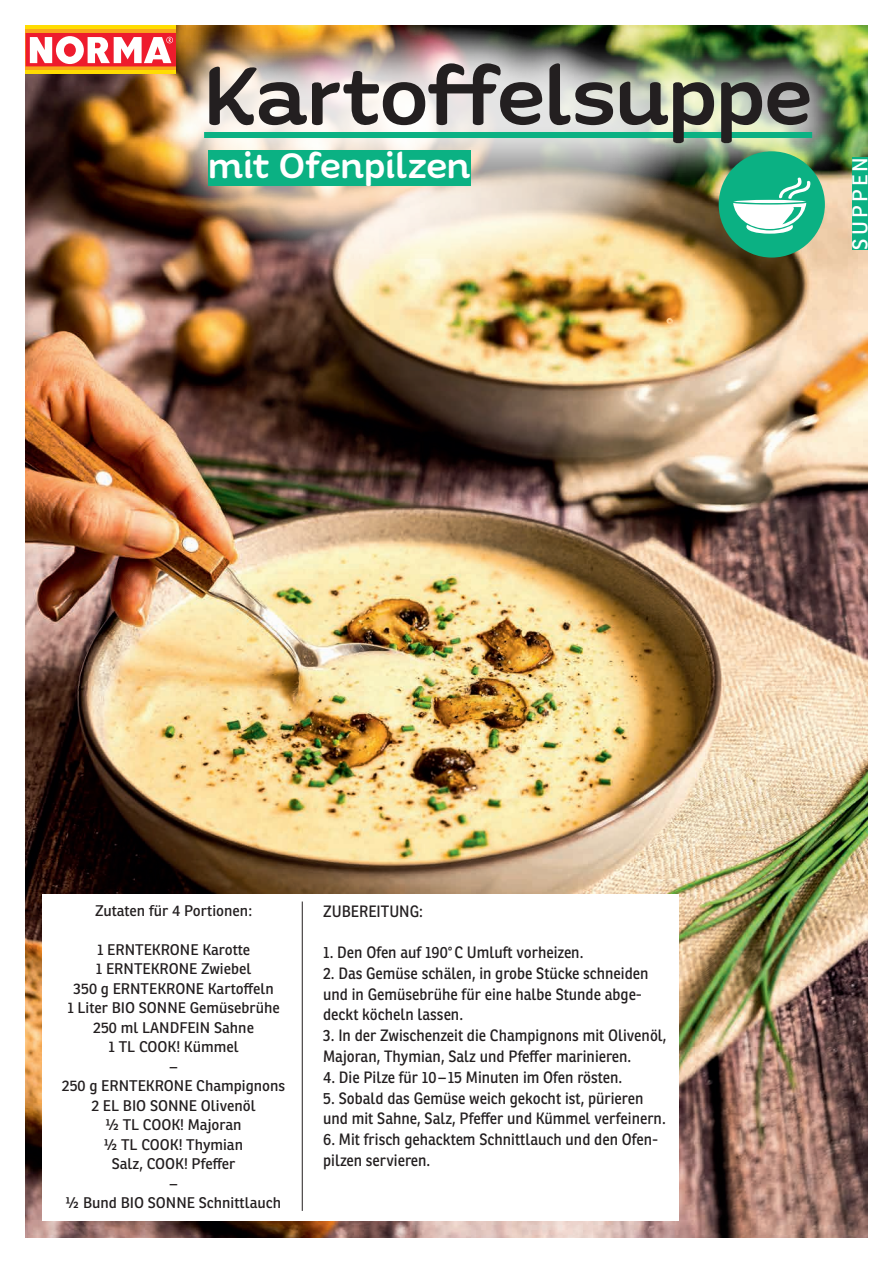
<style>
.page{position:relative;width:893px;height:1263px;background:#fff}
.page>*{position:absolute;margin:0;border:0;box-sizing:border-box;transform-origin:0 0}
.t1{font:500 90px "Quenda";letter-spacing:-.015em;color:#231f20}
.t2{font:500 39px "Quenda";letter-spacing:-.01em;color:#fff}
.t3{font:21px "Ronnia";letter-spacing:.15em;color:#fff}
.t4{font:15.9px/20.7px "Ronnia";color:#231f20;scale:.94 1}
.t5{font:15px/19.5px "Ronnia";color:#231f20;text-align:center}
</style>
<div class="page">
<img style="left:26px;top:26px;width:841px;height:1211px">
<div style="left:43px;top:894px;width:636px;height:326px;background:#fff"></div>
<img style="left:156px;top:26px;width:524px;height:243px;border-radius:50%">
<svg style="left:666px;top:318px;width:7px;height:6px"></svg>
<div style="left:161px;top:20px;width:695px;height:167px;background:#fff;opacity:.75"></div>
<div style="left:204px;top:132px;width:608px;height:6px;background:#0bb183"></div>
<hr style="left:302px;top:901px;width:1px;height:310px;background:#231f20">
<div style="left:208px;top:151px;width:263px;height:35px;background:#0bb183"></div>
<div style="left:719px;top:151px;width:106px;height:107px;background:#0bb183;border-radius:50%"></div>
<div style="left:852px;top:157px;width:15px;height:93px;background:#0bb183"></div>
<svg style="left:733px;top:177px;width:78px;height:57px"></svg>
<hr style="left:733px;top:200px;width:73px;height:3px;background:#fff;border-radius:50%">
<div style="left:26px;top:26px;width:150px;height:48px;background:#ffdc01"></div>
<div style="left:26px;top:29px;width:150px;height:41px;background:linear-gradient(to right,#f9a51b,#f9a51b)"></div>
<div style="left:26px;top:33px;width:150px;height:33px;background:#ee1b2d"></div>
<svg style="left:30px;top:36px;width:143px;height:28px"></svg>
<h1 class="t1" style="left:204px;top:42px;width:610px">Kartoffelsuppe</h1>
<h2 class="t2" style="left:208px;top:142px;width:264px">mit Ofenpilzen</h2>
<h3 class="t3" style="left:847px;top:250px;width:94px;rotate:-90deg">SUPPEN</h3>
<p class="t5" style="left:95px;top:901px;width:159px">Zutaten für 4 Portionen:</p>
<p class="t5" style="left:62px;top:940px;width:225px">1 ERNTEKRONE Karotte<br>1 ERNTEKRONE Zwiebel<br>350 g ERNTEKRONE Kartoffeln<br>1 Liter BIO SONNE Gemüsebrühe<br>250 ml LANDFEIN Sahne<br>1 TL COOK! Kümmel<br>–<br>250 g ERNTEKRONE Champignons<br>2 EL BIO SONNE Olivenöl<br>½ TL COOK! Majoran<br>½ TL COOK! Thymian<br>Salz, COOK! Pfeffer<br>–<br>½ Bund BIO SONNE Schnittlauch</p>
<p class="t4" style="left:323px;top:900px;width:108px">ZUBEREITUNG:</p>
<p class="t4" style="left:323px;top:942px;width:278px">1. Den Ofen auf 190°C Umluft vorheizen.</p>
<p class="t4" style="left:323px;top:963px;width:348px">2. Das Gemüse schälen, in grobe Stücke schneiden und in Gemüsebrühe für eine halbe Stunde abge&shy;deckt köcheln lassen.</p>
<p class="t4" style="left:323px;top:1025px;width:367px">3. In der Zwischenzeit die Champignons mit Olivenöl,<br>Majoran, Thymian, Salz und Pfeffer marinieren.</p>
<p class="t4" style="left:323px;top:1067px;width:320px">4. Die Pilze für 10– 15 Minuten im Ofen rösten.</p>
<p class="t4" style="left:323px;top:1087px;width:366px">5. Sobald das Gemüse weich gekocht ist, pürieren und mit Sahne, Salz, Pfeffer und Kümmel verfeinern.</p>
<p class="t4" style="left:323px;top:1129px;width:358px">6. Mit frisch gehacktem Schnittlauch und den Ofen&shy;pilzen servieren.</p>
</div>
